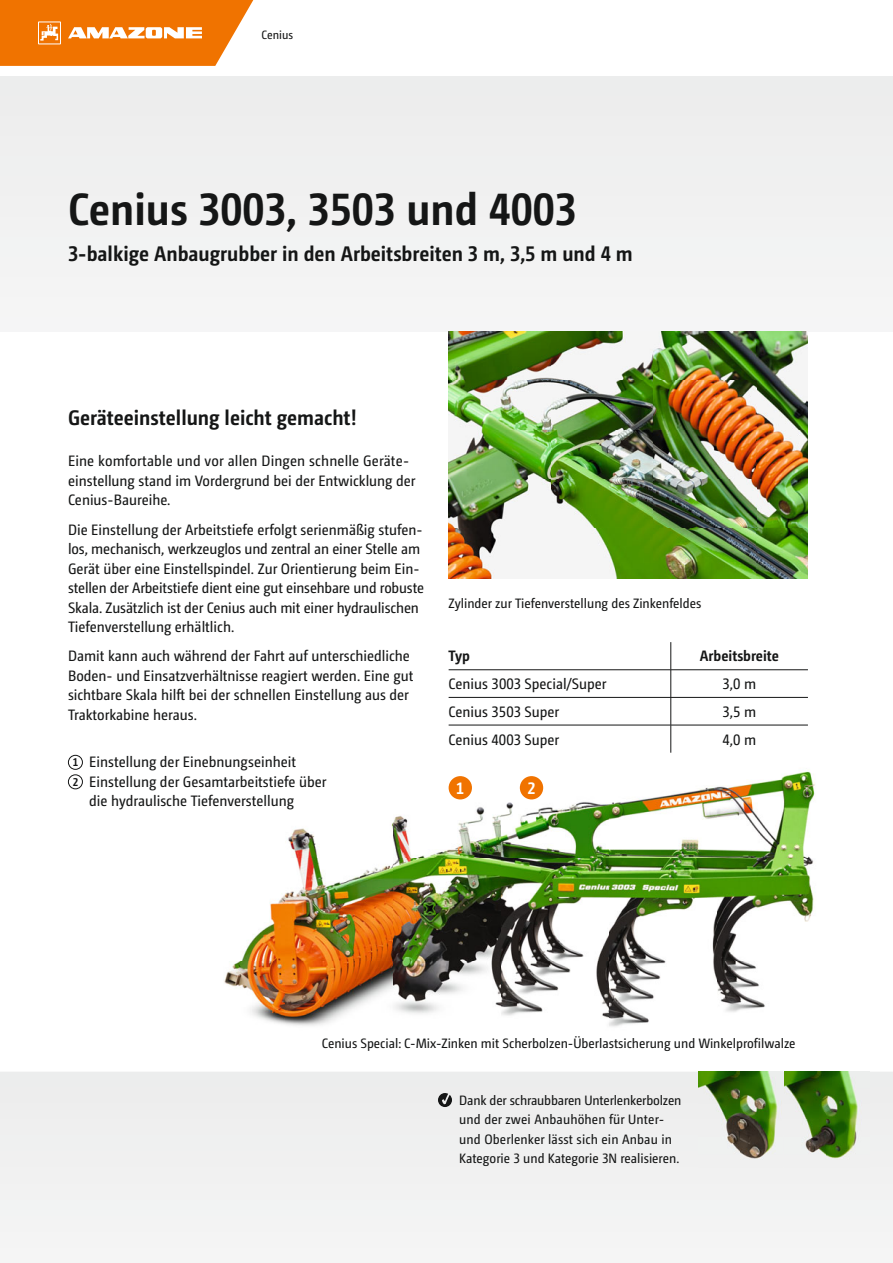
<style>
.page{position:relative;width:893px;height:1263px;background:#fff}
.page>*{position:absolute;margin:0;border:0;box-sizing:border-box;transform-origin:0 0}
.t1{font:700 45px "Camingo Dos Pro S Cd";color:#151616}
.t2{font:700 21px "Camingo Dos Pro S Cd";color:#151616}
.t3{font:700 16.5px "Camingo Dos Pro S Cd";color:#fff}
.t4{font:15px/19.5px "Camingo Dos Pro S Cd";color:#151616}
.t5{font:700 15px "Camingo Dos Pro S Cd";color:#151616}
.t6{font:13.5px/19.5px "Camingo Dos Pro S Cd";color:#151616}
.t7{font:12px "Camingo Dos Pro S Cd";color:#151616}
.s1{font-weight:700;font-size:11.25px}
</style>
<div class="page">
<div style="left:0;top:77px;width:893px;height:255px;background:#f1f1f1"></div>
<div style="left:0;top:1071px;width:893px;height:177px;background:#f1f1f1"></div>
<img style="left:698px;top:1071px;width:171px;height:96px">
<img style="left:449px;top:332px;width:359px;height:246px">
<img style="left:224px;top:771px;width:591px;height:256px">
<div style="left:520px;top:776px;width:23px;height:23px;background:#f07300;border-radius:50%"></div>
<div style="left:449px;top:776px;width:23px;height:23px;background:#f07300;border-radius:50%"></div>
<svg style="left:0;top:0;width:254px;height:66px"></svg>
<div style="left:68px;top:755px;width:15px;height:15px;border:1px solid #151616;border-radius:50%"></div>
<div style="left:68px;top:774px;width:15px;height:15px;border:1px solid #151616;border-radius:50%"></div>
<svg style="left:670px;top:642px;width:1px;height:111px"></svg>
<hr style="left:449px;top:669px;width:359px;height:1px;background:#151616">
<hr style="left:449px;top:697px;width:359px;height:1px;background:#151616">
<hr style="left:449px;top:725px;width:359px;height:1px;background:#151616">
<svg style="left:438px;top:1093px;width:14px;height:14px"></svg>
<p class="t7" style="left:261px;top:30px;width:33px">Cenius</p>
<h1 class="t1" style="left:68px;top:191px;width:510px">Cenius 3003, 3503 und 4003</h1>
<h2 class="t2" style="left:68px;top:245px;width:566px">3-balkige Anbaugrubber in den Arbeitsbreiten 3 m, 3,5 m und 4 m</h2>
<h2 class="t2" style="left:68px;top:410px;width:290px">Geräteeinstellung leicht gemacht!</h2>
<p class="t4" style="left:68px;top:452px;width:349px">Eine komfortable und vor allen Dingen schnelle Geräte&shy;einstellung stand im Vordergrund bei der Entwicklung der<br>Cenius-Baureihe.</p>
<p class="t4" style="left:68px;top:521px;width:358px">Die Einstellung der Arbeitstiefe erfolgt serienmäßig stufen&shy;los, mechanisch, werkzeuglos und zentral an einer Stelle am Gerät über eine Einstellspindel. Zur Orientierung beim Ein&shy;stellen der Arbeitstiefe dient eine gut einsehbare und robuste Skala. Zusätzlich ist der Cenius auch mit einer hydraulischen Tiefenverstellung erhältlich.</p>
<p class="t4" style="left:68px;top:647px;width:347px">Damit kann auch während der Fahrt auf unterschiedliche Boden- und Einsatzverhältnisse reagiert werden. Eine gut sichtbare Skala hilft bei der schnellen Einstellung aus der Traktorkabine heraus.</p>
<p class="t4" style="left:73px;top:754px;width:225px"><span class="s1">1</span> Einstellung der Einebnungseinheit</p>
<p class="t4" style="left:73px;top:773px;width:255px"><span class="s1">2</span> Einstellung der Gesamtarbeitstiefe über</p>
<p class="t4" style="left:89px;top:793px;width:206px">die hydraulische Tiefenverstellung</p>
<p class="t6" style="left:449px;top:594px;width:254px">Zylinder zur Tiefenverstellung des Zinkenfeldes</p>
<p class="t5" style="left:449px;top:650px;width:23px">Typ</p>
<p class="t5" style="left:700px;top:650px;width:81px">Arbeitsbreite</p>
<p class="t4" style="left:449px;top:675px;width:159px">Cenius 3003 Special/Super</p>
<p class="t4" style="left:723px;top:675px;width:35px">3,0 m</p>
<p class="t4" style="left:449px;top:703px;width:112px">Cenius 3503 Super</p>
<p class="t4" style="left:723px;top:703px;width:35px">3,5 m</p>
<p class="t4" style="left:449px;top:731px;width:112px">Cenius 4003 Super</p>
<p class="t4" style="left:723px;top:731px;width:35px">4,0 m</p>
<p class="t3" style="left:456px;top:781px;width:10px">1</p>
<p class="t3" style="left:527px;top:781px;width:10px">2</p>
<p class="t6" style="left:322px;top:1034px;width:475px">Cenius Special: C-Mix-Zinken mit Scherbolzen-Überlastsicherung und Winkelprofilwalze</p>
<p class="t6" style="left:459px;top:1091px;width:224px">Dank der schraubbaren Unterlenkerbolzen und der zwei Anbauhöhen für Unter&shy;und Oberlenker lässt sich ein Anbau in Kategorie 3 und Kategorie 3N realisieren.</p>
</div>
